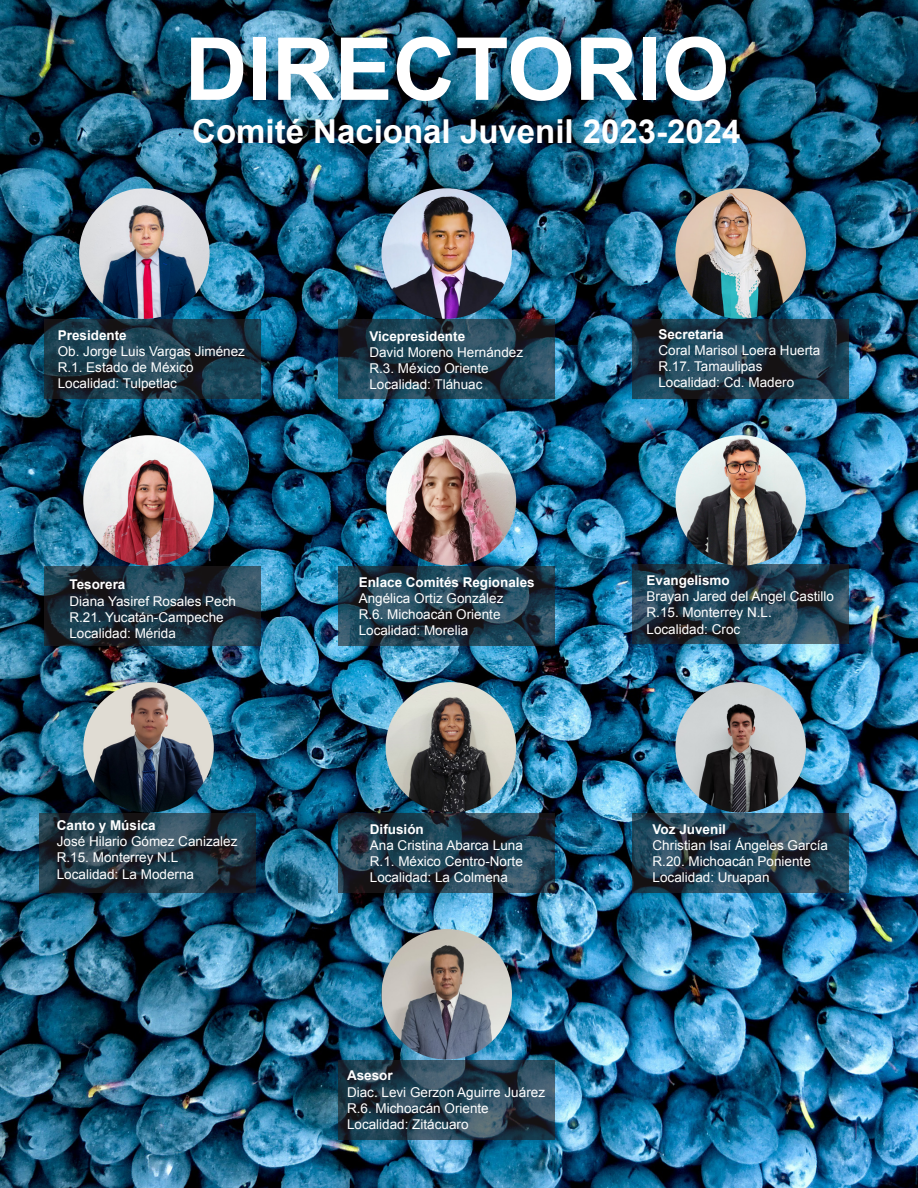
<style>
.page{position:relative;width:918px;height:1188px;background:#fff}
.page>*{position:absolute;margin:0;border:0;box-sizing:border-box;transform-origin:0 0}
.t1{font:700 87px "Arial";color:#fff}
.t2{font:700 33px "Arial";color:#fff}
.t3{font:13.5px "Arial";color:#fff}
.t4{font:700 13.5px "Arial";color:#fff}
</style>
<div class="page">
<img style="left:0;top:0;width:918px;height:1188px">
<svg style="left:45px;top:320px;width:216px;height:79px;background:#1c3847"></svg>
<img style="left:79px;top:188px;width:131px;height:131px;border-radius:65px">
<svg style="left:45px;top:566px;width:216px;height:80px;background:#1d323e"></svg>
<img style="left:83px;top:435px;width:131px;height:131px;border-radius:65px">
<svg style="left:39px;top:813px;width:216px;height:80px;background:#223642"></svg>
<img style="left:83px;top:682px;width:131px;height:131px;border-radius:65px">
<svg style="left:339px;top:320px;width:216px;height:79px;background:#1f3a49"></svg>
<img style="left:381px;top:188px;width:131px;height:131px;border-radius:65px">
<svg style="left:339px;top:566px;width:216px;height:80px;background:#213d4d"></svg>
<img style="left:386px;top:435px;width:130px;height:131px">
<svg style="left:339px;top:813px;width:216px;height:80px;background:#213948"></svg>
<img style="left:386px;top:682px;width:130px;height:131px;border-radius:65px">
<svg style="left:633px;top:320px;width:216px;height:79px;background:#1e3949"></svg>
<img style="left:675px;top:188px;width:131px;height:131px;border-radius:65px">
<svg style="left:633px;top:565px;width:216px;height:79px;background:#223b4a"></svg>
<img style="left:675px;top:435px;width:131px;height:131px;border-radius:65px">
<svg style="left:633px;top:813px;width:216px;height:80px;background:#233e4f"></svg>
<img style="left:675px;top:682px;width:131px;height:131px;border-radius:65px">
<svg style="left:339px;top:1060px;width:216px;height:80px;background:#274050"></svg>
<img style="left:381px;top:929px;width:131px;height:131px;border-radius:65px">
<p class="t1" style="left:185px;top:12px;width:546px">DIRECTORIO</p>
<p class="t2" style="left:192px;top:110px;width:550px">Comité Nacional Juvenil 2023-2024</p>
<p class="t4" style="left:58px;top:326px;width:71px">Presidente</p>
<p class="t3" style="left:58px;top:342px;width:189px">Ob. Jorge Luis Vargas Jiménez</p>
<p class="t3" style="left:58px;top:359px;width:137px">R.1. Estado de México</p>
<p class="t3" style="left:58px;top:375px;width:121px">Localidad: Tulpetlac</p>
<p class="t4" style="left:69px;top:576px;width:58px">Tesorera</p>
<p class="t3" style="left:69px;top:592px;width:168px">Diana Yasiref Rosales Pech</p>
<p class="t3" style="left:69px;top:608px;width:156px">R.21. Yucatán-Campeche</p>
<p class="t3" style="left:69px;top:624px;width:108px">Localidad: Mérida</p>
<p class="t4" style="left:57px;top:816px;width:101px">Canto y Música</p>
<p class="t3" style="left:57px;top:833px;width:182px">José Hilario Gómez Canizalez</p>
<p class="t3" style="left:57px;top:849px;width:123px">R.15. Monterrey N.L</p>
<p class="t3" style="left:57px;top:865px;width:139px">Localidad: La Moderna</p>
<p class="t4" style="left:369px;top:327px;width:97px">Vicepresidente</p>
<p class="t3" style="left:369px;top:343px;width:155px">David Moreno Hernández</p>
<p class="t3" style="left:369px;top:360px;width:121px">R.3. México Oriente</p>
<p class="t3" style="left:369px;top:376px;width:115px">Localidad: Tláhuac</p>
<p class="t4" style="left:359px;top:573px;width:177px">Enlace Comités Regionales</p>
<p class="t3" style="left:359px;top:589px;width:146px">Angélica Ortiz González</p>
<p class="t3" style="left:359px;top:606px;width:143px">R.6. Michoacán Oriente</p>
<p class="t3" style="left:359px;top:622px;width:111px">Localidad: Morelia</p>
<p class="t4" style="left:370px;top:820px;width:56px">Difusión</p>
<p class="t3" style="left:370px;top:836px;width:155px">Ana Cristina Abarca Luna</p>
<p class="t3" style="left:370px;top:852px;width:155px">R.1. México Centro-Norte</p>
<p class="t3" style="left:370px;top:869px;width:140px">Localidad: La Colmena</p>
<p class="t4" style="left:347px;top:1067px;width:47px">Asesor</p>
<p class="t3" style="left:347px;top:1083px;width:200px">Diac. Levi Gerzon Aguirre Juárez</p>
<p class="t3" style="left:347px;top:1099px;width:143px">R.6. Michoacán Oriente</p>
<p class="t3" style="left:347px;top:1116px;width:123px">Localidad: Zitácuaro</p>
<p class="t4" style="left:658px;top:325px;width:67px">Secretaria</p>
<p class="t3" style="left:658px;top:341px;width:164px">Coral Marisol Loera Huerta</p>
<p class="t3" style="left:658px;top:358px;width:106px">R.17. Tamaulipas</p>
<p class="t3" style="left:658px;top:374px;width:137px">Localidad: Cd. Madero</p>
<p class="t4" style="left:647px;top:571px;width:85px">Evangelismo</p>
<p class="t3" style="left:647px;top:588px;width:189px">Brayan Jared del Angel Castillo</p>
<p class="t3" style="left:647px;top:604px;width:127px">R.15. Monterrey N.L.</p>
<p class="t3" style="left:647px;top:620px;width:95px">Localidad: Croc</p>
<p class="t4" style="left:653px;top:820px;width:75px">Voz Juvenil</p>
<p class="t3" style="left:653px;top:836px;width:177px">Christian Isaí Ángeles García</p>
<p class="t3" style="left:653px;top:852px;width:160px">R.20. Michoacán Poniente</p>
<p class="t3" style="left:653px;top:869px;width:119px">Localidad: Uruapan</p>
</div>
